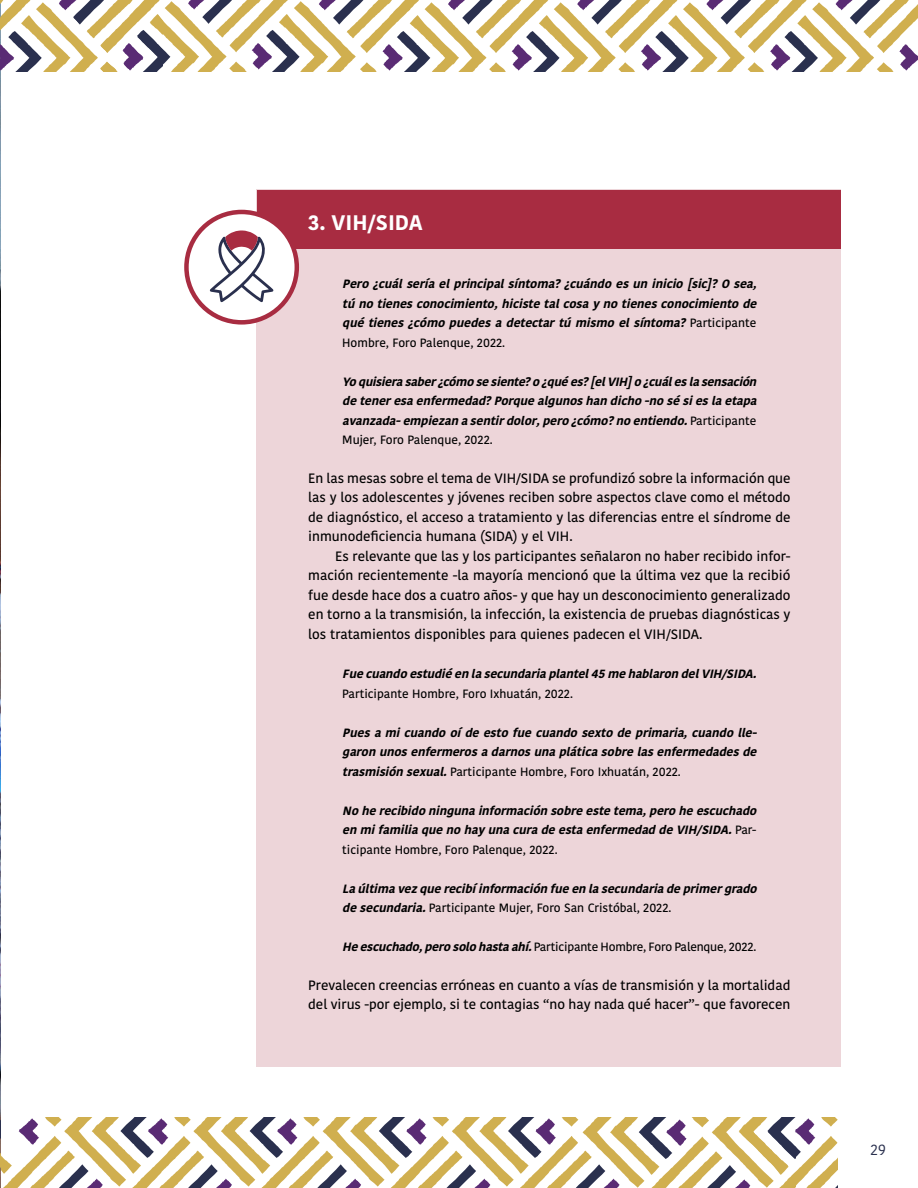
<style>
.page{position:relative;width:918px;height:1188px;background:#fff}
.page>*{position:absolute;margin:0;border:0;box-sizing:border-box;transform-origin:0 0}
.t1{font:700 21px "Kohinoor Bangla";color:#fff}
.t2{font:15px "Kohinoor Bangla";color:#2a304e}
.t3{font:500 13.5px/19.5px "Kohinoor Bangla";color:#000;text-align:justify}
.t4{font:italic 700 12px/19.5px "Kohinoor Bangla";color:#000}
.t5{font:500 12px "Kohinoor Bangla";letter-spacing:-.015em;color:#000}
.s1{font-weight:500;font-style:normal}
.s2{font-weight:700;font-style:italic}
</style>
<div class="page">
<div style="left:256px;top:189px;width:585px;height:877px;background:#edd5d9"></div>
<div style="left:257px;top:190px;width:584px;height:58px;background:#a82c41"></div>
<div style="left:186px;top:212px;width:111px;height:110px;background:#fff;border-radius:50%"></div>
<div style="left:184px;top:210px;width:115px;height:115px;border:4px solid #a82c41;border-radius:50%"></div>
<svg style="left:210px;top:230px;width:64px;height:73px"></svg>
<img style="left:0;top:71px;width:1px;height:1045px">
<svg style="left:0;top:0;width:918px;height:71px"></svg>
<svg style="left:0;top:1116px;width:838px;height:72px"></svg>
<h1 class="t1" style="left:308px;top:204px;width:116px">3. VIH/SIDA</h1>
<p class="t4" style="left:342px;top:273px;width:420px">Pero¿cuálseríaelprincipalsíntoma?¿cuándoesuninicio[sic]?O sea, túnotienesconocimiento,hicistetalcosaynotienesconocimientode quétienes¿cómopuedesadetectartúmismoelsíntoma? <span class="s1">P a r t i c i p a n t e Hombre, Foro Palenque, 2022.</span></p>
<p class="t4" style="left:342px;top:371px;width:420px">Yoquisierasaber¿cómosesiente?o¿quées?[elVIH]o¿cuáleslasensación deteneresaenfermedad?Porquealgunoshandicho-nosésieslaetapa avanzada-empiezanasentirdolor,pero¿cómo?noentiendo. <span class="s1">P a r t i c i p a n t e Mujer, Foro Palenque, 2022.</span></p>
<p class="t3" style="left:308px;top:468px;width:484px">En las mesas sobre el tema de VIH/SIDA se profundizó sobre la información que las y los adolescentes y jóvenes reciben sobre aspectos clave como el método de diagnóstico, el acceso a tratamiento y las diferencias entre el síndrome de inmunodeficiencia humana (SIDA) y el VIH.</p>
<p class="t3" style="left:308px;top:546px;width:484px;text-indent:27px">Es relevante que las y los participantes señalaron no haber recibido infor&shy;mación recientemente -la mayoría mencionó que la última vez que la recibió fue desde hace dos a cuatro años- y que hay un desconocimiento generalizado en torno a la transmisión, la infección, la existencia de pruebas diagnósticas y los tratamientos disponibles para quienes padecen el VIH/SIDA.</p>
<p class="t4" style="left:342px;top:663px;width:420px">Fuecuandoestudiéenlasecundariaplantel45mehablarondelVIH/SIDA.</p>
<p class="t5" style="left:342px;top:684px;width:232px">Participante Hombre, Foro Ixhuatán, 2022.</p>
<p class="t4" style="left:342px;top:722px;width:420px;text-align:justify">Puesamicuandooídeestofuecuandosextodeprimaria,cuandolle&shy;garonunosenfermerosadarnosunapláticasobrelasenfermedadesde trasmisiónsexual.<span class="s1">Participante Hombre, Foro Ixhuatán, 2022.</span></p>
<p class="t4" style="left:342px;top:800px;width:420px">Noherecibidoningunainformaciónsobreestetema,peroheescuchado enmifamiliaquenohayunacuradeestaenfermedaddeVIH/SIDA.<span class="s1">P a r - ticipante Hombre, Foro Palenque, 2022.</span></p>
<p class="t4" style="left:342px;top:878px;width:420px">Laúltimavezquerecibíinformaciónfueenlasecundariadeprimergrado desecundaria.<span class="s1">Participante Mujer, Foro San Cristóbal, 2022.</span></p>
<p class="t5" style="left:342px;top:937px;width:416px"><span class="s2">Heescuchado,perosolohastaahí.</span>Participante Hombre, Foro Palenque, 2022.</p>
<p class="t3" style="left:308px;top:975px;width:484px">Prevalecen creencias erróneas en cuanto a vías de transmisión y la mortalidad del virus -por ejemplo, si te contagias “no hay nada qué hacer”- que favorecen</p>
<p class="t2" style="left:871px;top:1138px;width:17px">29</p>
</div>
